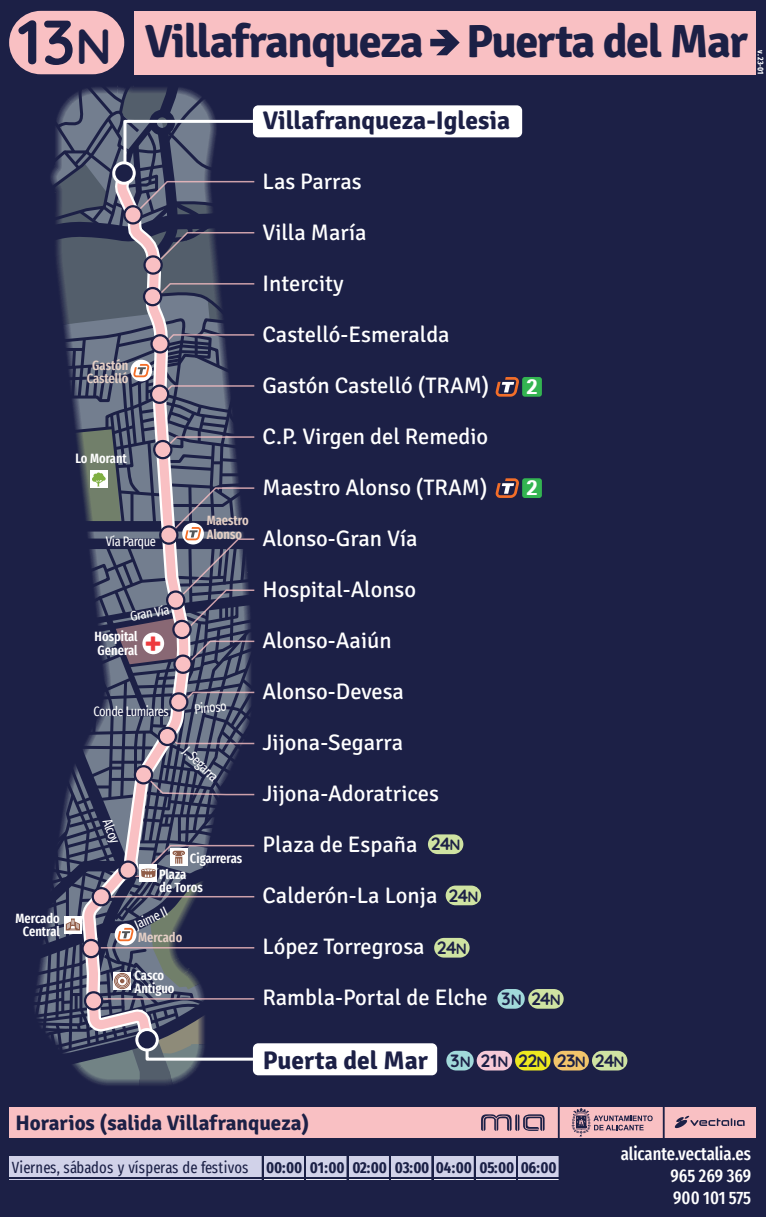
<style>
.page{position:relative;width:766px;height:1217px;background:#fff}
.page>*{position:absolute;margin:0;border:0;box-sizing:border-box;transform-origin:0 0}
.t1{font:700 46.5px "Signika";letter-spacing:-.03em;color:#1c2046}
.t2{font:900 28.95px "Neo Sans W1 G";color:#ee3b3e}
.t3{font:700 25.5px "Signika";color:#1c2046}
.t4{font:22.5px "Signika";color:#fff}
.t5{font:800 21.15px "Rotis II Sans Pro";color:#fff}
.t6{font:700 21px "Signika";color:#1c2046}
.t7{font:500 extra-condensed 18px/21.9px "Fira Sans";color:#fff;text-align:justify}
.t8{font:700 17.85px "Quicksand";letter-spacing:-.05em;color:#1c2046}
.t9{font:700 extra-condensed 15.9px "Fira Sans";letter-spacing:-.015em;color:#1b2046}
.t10{font:600 extra-condensed 13.5px/13.5px "Fira Sans";color:#fff}
.t11{font:extra-condensed 13.5px "Fira Sans";letter-spacing:-.03em;color:#fff}
.t12{font:600 extra-condensed 13.5px/13.5px "Fira Sans";color:#e5cfc5}
.t13{font:700 extra-condensed 8.25px "Fira Sans";color:#fff}
.s1{font-family:"Quicksand";font-size:62.85px}
.s2{font-family:"Quicksand";font-size:49.5px}
.s3{font-size:15px}
.s4{font-weight:400}
</style>
<div class="page">
<div style="left:0;top:0;width:765px;height:1217px;background:#1c2046"></div>
<div style="left:434px;top:938px;width:35px;height:20px;background:#cfe3a2;border-radius:10px"></div>
<div style="left:497px;top:989px;width:27px;height:20px;background:#a1d9da;border-radius:10px"></div>
<div style="left:528px;top:989px;width:35px;height:20px;background:#cfe3a2;border-radius:10px"></div>
<div style="left:428px;top:834px;width:35px;height:20px;background:#cfe3a2;border-radius:10px"></div>
<div style="left:445px;top:886px;width:36px;height:19px;background:#cfe3a2;border-radius:10px"></div>
<svg style="left:495px;top:478px;width:24px;height:20px"></svg>
<div style="left:522px;top:478px;width:19px;height:20px;background:#33b451;border-radius:3px"></div>
<svg style="left:495px;top:377px;width:24px;height:20px"></svg>
<div style="left:522px;top:377px;width:19px;height:20px;background:#33b451;border-radius:3px"></div>
<div style="left:446px;top:1051px;width:27px;height:20px;background:#a1d9da;border-radius:10px"></div>
<div style="left:476px;top:1051px;width:36px;height:20px;background:#f6c9d7;border-radius:10px"></div>
<div style="left:553px;top:1051px;width:35px;height:20px;background:#f2c56b;border-radius:10px"></div>
<div style="left:515px;top:1051px;width:35px;height:20px;background:#ece820;border-radius:10px"></div>
<div style="left:591px;top:1051px;width:36px;height:20px;background:#cfe3a2;border-radius:10px"></div>
<div style="left:253px;top:105px;width:269px;height:32px;background:#fff;border-radius:5px"></div>
<div style="left:253px;top:1043px;width:184px;height:32px;background:#fff;border-radius:5px"></div>
<hr style="left:753px;top:108px;width:3px;height:224px;background:#8a2c91">
<div style="left:749px;top:102px;width:11px;height:11px;background:#1c2046;border-radius:50%"></div>
<svg style="left:753px;top:326px;width:3px;height:6px"></svg>
<hr style="left:753px;top:346px;width:3px;height:225px;background:#8a2c91">
<div style="left:749px;top:341px;width:11px;height:11px;background:#1c2046;border-radius:50%"></div>
<svg style="left:753px;top:565px;width:3px;height:6px"></svg>
<hr style="left:753px;top:585px;width:3px;height:224px;background:#8a2c91">
<div style="left:749px;top:580px;width:11px;height:11px;background:#1c2046;border-radius:50%"></div>
<svg style="left:753px;top:803px;width:3px;height:6px"></svg>
<hr style="left:753px;top:824px;width:3px;height:231px;background:#8a2c91">
<div style="left:749px;top:818px;width:11px;height:12px;background:#1c2046;border-radius:50%"></div>
<svg style="left:437px;top:1049px;width:319px;height:11px"></svg>
<svg style="left:19px;top:66px;width:257px;height:1020px"></svg>
<div style="left:133px;top:11px;width:622px;height:63px;background:#f9c0c3"></div>
<div style="left:9px;top:11px;width:115px;height:63px;background:#f9c0c3;border-radius:32px"></div>
<div style="left:430px;top:39px;width:21px;height:7px;background:#1c2046"></div>
<svg style="left:436px;top:30px;width:23px;height:25px"></svg>
<div style="left:9px;top:1107px;width:746px;height:30px;background:#f9c0c3"></div>
<svg style="left:674px;top:1116px;width:70px;height:13px"></svg>
<div style="left:557px;top:1105px;width:2px;height:34px;border:1px solid #1c2046"></div>
<div style="left:662px;top:1105px;width:2px;height:34px;border:1px solid #1c2046"></div>
<svg style="left:571px;top:1108px;width:81px;height:29px"></svg>
<svg style="left:481px;top:1114px;width:63px;height:17px"></svg>
<div style="left:9px;top:1155px;width:551px;height:24px;background:#d1d2e9"></div>
<svg style="left:262px;top:1155px;width:1px;height:23px"></svg>
<hr style="left:304px;top:1155px;width:2px;height:24px;background:#1b2046">
<svg style="left:346px;top:1155px;width:2px;height:23px"></svg>
<svg style="left:389px;top:1155px;width:1px;height:23px"></svg>
<svg style="left:431px;top:1155px;width:2px;height:23px"></svg>
<svg style="left:474px;top:1155px;width:1px;height:23px"></svg>
<hr style="left:516px;top:1155px;width:2px;height:24px;background:#1b2046">
<svg style="left:558px;top:1155px;width:2px;height:23px"></svg>
<hr style="left:9px;top:1178px;width:551px;height:1px;background:#1b2046">
<h1 class="t1" style="left:17px;top:8px;width:732px"><span class="s1">13</span><span class="s2">N</span> Villafranqueza Puerta del Mar</h1>
<p class="t13" style="left:767px;top:50px;width:25px;rotate:90deg">v. 23-01</p>
<p class="t3" style="left:262px;top:102px;width:249px">Villafranqueza-Iglesia</p>
<p class="t10" style="left:16px;top:910px;width:46px;text-align:center">Mercado<br>Central</p>
<p class="t12" style="left:87px;top:357px;width:43px;text-align:center">Gastón<br>Castelló</p>
<p class="t10" style="left:75px;top:451px;width:53px">Lo Morant</p>
<p class="t11" style="left:106px;top:531px;width:52px">Vía Parque</p>
<p class="t11" style="left:128px;top:606px;width:41px;rotate:-10deg">Gran Vía</p>
<p class="t10" style="left:94px;top:629px;width:45px">Hospital<br>General</p>
<p class="t2" style="left:143px;top:625px;width:21px">+</p>
<p class="t12" style="left:207px;top:513px;width:43px">Maestro<br>Alonso</p>
<p class="t11" style="left:93px;top:701px;width:77px">Conde Lumiares</p>
<p class="t11" style="left:193px;top:699px;width:34px;rotate:-5deg">Pinoso</p>
<p class="t11" style="left:116px;top:816px;width:27px;rotate:69deg">Alcoy</p>
<p class="t11" style="left:192px;top:741px;width:45px;rotate:45deg">J. Segarra</p>
<p class="t10" style="left:190px;top:851px;width:54px">Cigarreras</p>
<p class="t10" style="left:159px;top:867px;width:45px">Plaza<br>de Toros</p>
<p class="t11" style="left:131px;top:916px;width:36px;rotate:-25deg">Jaime II</p>
<p class="t12" style="left:138px;top:930px;width:46px">Mercado</p>
<p class="t10" style="left:134px;top:967px;width:41px">Casco<br>Antiguo</p>
<p class="t4" style="left:262px;top:165px;width:101px">Las Parras</p>
<p class="t4" style="left:262px;top:216px;width:106px">Villa María</p>
<p class="t4" style="left:262px;top:267px;width:82px">Intercity</p>
<p class="t4" style="left:262px;top:318px;width:189px">Castelló-Esmeralda</p>
<p class="t4" style="left:262px;top:369px;width:228px">Gastón Castelló (TRAM)</p>
<p class="t4" style="left:262px;top:420px;width:227px">C.P. Virgen del Remedio</p>
<p class="t4" style="left:262px;top:471px;width:226px">Maestro Alonso (TRAM)</p>
<p class="t4" style="left:262px;top:522px;width:156px">Alonso-Gran Vía</p>
<p class="t4" style="left:262px;top:573px;width:155px">Hospital-Alonso</p>
<p class="t4" style="left:262px;top:624px;width:131px">Alonso-Aaiún</p>
<p class="t4" style="left:262px;top:675px;width:143px">Alonso-Devesa</p>
<p class="t4" style="left:262px;top:726px;width:142px">Jijona-Segarra</p>
<p class="t4" style="left:262px;top:777px;width:178px">Jijona-Adoratrices</p>
<p class="t4" style="left:262px;top:828px;width:156px">Plaza de España</p>
<p class="t4" style="left:262px;top:879px;width:176px">Calderón-La Lonja</p>
<p class="t4" style="left:262px;top:930px;width:164px">López Torregrosa</p>
<p class="t4" style="left:262px;top:981px;width:227px">Rambla-Portal de Elche</p>
<p class="t8" style="left:430px;top:830px;width:31px">24<span class="s3">N</span></p>
<p class="t8" style="left:448px;top:881px;width:31px">24<span class="s3">N</span></p>
<p class="t8" style="left:437px;top:934px;width:31px">24<span class="s3">N</span></p>
<p class="t5" style="left:526px;top:375px;width:13px">2</p>
<p class="t5" style="left:526px;top:476px;width:13px">2</p>
<p class="t8" style="left:501px;top:985px;width:61px">3<span class="s3">N</span> 24<span class="s3">N</span></p>
<p class="t3" style="left:262px;top:1042px;width:167px">Puerta del Mar</p>
<p class="t6" style="left:15px;top:1108px;width:295px">Horarios (salida Villafranqueza)</p>
<p class="t8" style="left:450px;top:1047px;width:176px">3<span class="s3">N</span> 21<span class="s3">N</span> 22<span class="s3">N</span> 23<span class="s3">N</span> 24<span class="s3">N</span></p>
<p class="t9" style="left:12px;top:1154px;width:546px"><span class="s4">Viernes, sábados y vísperas de festivos</span> 00:00 01:00 02:00 03:00 04:00 05:00 06:00</p>
<p class="t7" style="left:670px;top:1142px;width:82px;text-indent:-50px">alicante.vectalia.es 965 269 369<br>900 101 575</p>
</div>
